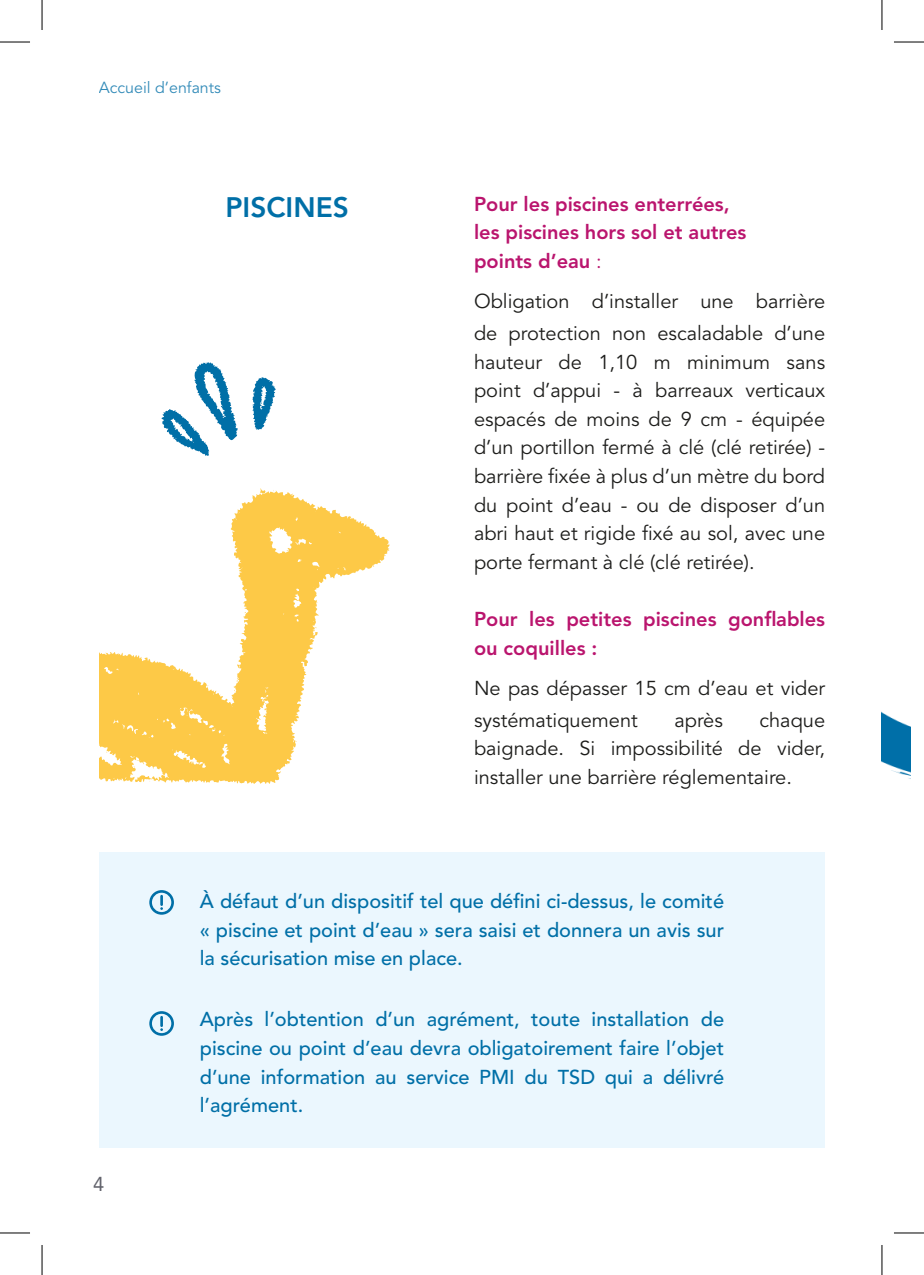
<style>
.page{position:relative;width:924px;height:1275px;background:#fff}
.page>*{position:absolute;margin:0;border:0;box-sizing:border-box;transform-origin:0 0}
.t1{font:800 28px "Avenir LT Std";color:#006fa7}
.t2{font:20px/28.6px "Avenir LT Std";color:#1d1d1b}
.t3{font:500 20px/28.6px "Avenir LT Std";color:#006fa7;text-align:justify}
.t4{font:800 20px/28.6px "Avenir LT Std";color:#ba156e}
.t5{font:20px "Avenir LT Std";color:#62636c}
.t6{font:16px "Avenir LT Std";color:#006fa7}
.s1{font-weight:400}
</style>
<div class="page">
<img style="left:881px;top:711px;width:28px;height:68px">
<div style="left:99px;top:852px;width:725px;height:296px;background:#ebf7fe"></div>
<svg style="left:149px;top:890px;width:25px;height:24px"></svg>
<svg style="left:149px;top:1011px;width:25px;height:24px"></svg>
<svg style="left:99px;top:488px;width:290px;height:296px"></svg>
<svg style="left:252px;top:377px;width:24px;height:53px"></svg>
<svg style="left:161px;top:362px;width:77px;height:94px"></svg>
<hr style="left:0;top:42px;width:30px;height:1px;background:#000">
<hr style="left:893px;top:42px;width:30px;height:1px;background:#000">
<hr style="left:0;top:1232px;width:30px;height:1px;background:#000">
<hr style="left:893px;top:1232px;width:30px;height:1px;background:#000">
<hr style="left:42px;top:0;width:1px;height:30px;background:#000">
<hr style="left:42px;top:1245px;width:1px;height:30px;background:#000">
<hr style="left:881px;top:0;width:1px;height:30px;background:#000">
<hr style="left:881px;top:1245px;width:1px;height:30px;background:#000">
<p class="t6" style="left:99px;top:79px;width:124px">Accueil d’enfants</p>
<h1 class="t1" style="left:225px;top:190px;width:125px">PISCINES</h1>
<p class="t4" style="left:474px;top:189px;width:274px">Pour les piscines enterrées, les piscines hors sol et autres points d’eau <span class="s1">:</span></p>
<p class="t2" style="left:474px;top:285px;width:352px;line-height:32px">Obligation d’installer une barrière de protection non escaladable d’une</p>
<p class="t2" style="left:474px;top:348px;width:352px;text-align:justify">hauteur de 1,10 m minimum sans point d’appui - à barreaux verticaux espacés de moins de 9 cm - équipée d’un portillon fermé à clé (clé retirée) - barrière fixée à plus d’un mètre du bord du point d’eau - ou de disposer d’un abri haut et rigide fixé au sol, avec une porte fermant à clé (clé retirée).</p>
<p class="t4" style="left:474px;top:605px;width:352px">Pour les petites piscines gonflables ou coquilles :</p>
<p class="t2" style="left:474px;top:672px;width:352px;line-height:32px">Ne pas dépasser 15 cm d’eau et vider systématiquement</p>
<p class="t2" style="left:474px;top:706px;width:352px;text-align:justify;text-indent:285px">chaque baignade. Si impossibilité de vider, installer une barrière réglementaire.</p>
<p class="t2" style="left:674px;top:706px;width:50px">après</p>
<p class="t3" style="left:200px;top:887px;width:525px">À défaut d’un dispositif tel que défini ci-dessus, le comité « piscine et point d’eau » sera saisi et donnera un avis sur la sécurisation mise en place.</p>
<p class="t5" style="left:93px;top:1172px;width:13px">4</p>
<p class="t3" style="left:200px;top:1005px;width:525px">Après l’obtention d’un agrément, toute installation de piscine ou point d’eau devra obligatoirement faire l’objet d’une information au service PMI du TSD qui a délivré l’agrément.</p>
</div>
